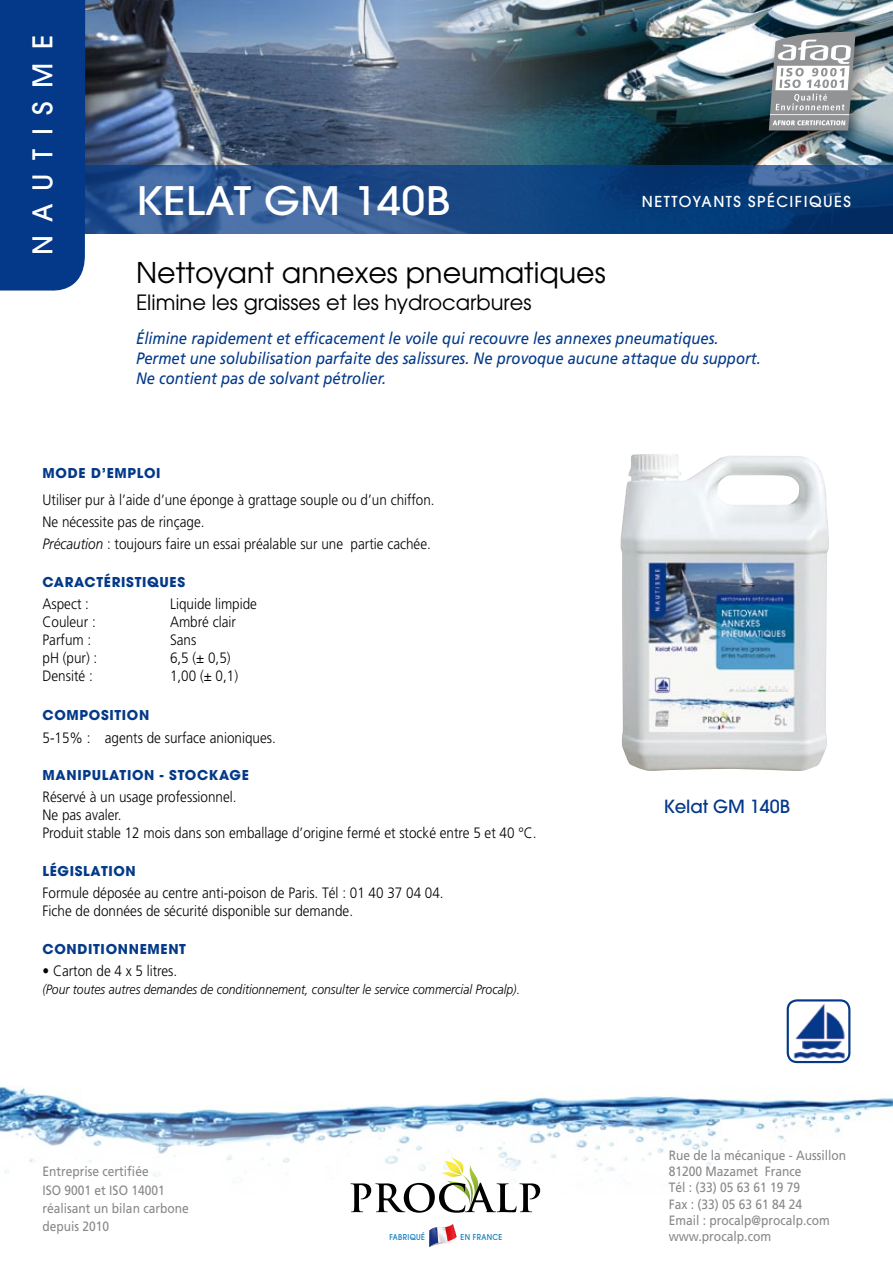
<style>
.page{position:relative;width:893px;height:1263px;background:#fff}
.page>*{position:absolute;margin:0;border:0;box-sizing:border-box;transform-origin:0 0}
.t1{font:500 39px "Avant Garde";letter-spacing:.01em;color:#fff;scale:1.1 1}
.t2{font:28.5px "Avant Garde";color:#000}
.t3{font:500 27px "Avant Garde";letter-spacing:.5em;color:#fff}
.t4{font:21px "Avant Garde";color:#000}
.t5{font:500 18px "Avant Garde";color:#033988}
.t6{font:italic 16.5px/19.8px "Frutiger";color:#033988;scale:.9 1}
.t7{font:300 15px/18px "Frutiger";color:#000;scale:.9 1}
.t8{font:500 15px "Avant Garde";letter-spacing:.1em;color:#fff}
.t9{font:13.5px/16.2px "Frutiger";color:#87888a;scale:.89 1}
.t10{font:700 13.5px "Avant Garde";letter-spacing:.05em;color:#033988}
.t11{font:italic 300 13.5px "Frutiger";color:#000;scale:.9 1}
.t12{font:500 8.1px "Avant Garde";letter-spacing:.05em;color:#0b7abb;scale:.9 1}
.s1{font-style:italic}
</style>
<div class="page">
<img style="left:523px;top:0;width:370px;height:166px">
<img style="left:85px;top:0;width:438px;height:166px">
<img style="left:0;top:1086px;width:893px;height:106px">
<svg style="left:85px;top:166px;width:808px;height:68px;background:#1c4a85"></svg>
<div style="left:762px;top:25px;width:109px;height:122px;background:#000;opacity:.45"></div>
<svg style="left:769px;top:31px;width:87px;height:100px"></svg>
<div style="left:0;top:0;width:85px;height:291px;background:#033988"></div>
<svg style="left:350px;top:1155px;width:190px;height:58px"></svg>
<svg style="left:429px;top:1224px;width:28px;height:23px"></svg>
<img style="left:788px;top:1001px;width:61px;height:61px">
<div style="left:787px;top:999px;width:63px;height:64px;border:2px solid #033988;border-radius:9px"></div>
<img style="left:620px;top:454px;width:209px;height:317px">
<h3 class="t3" style="left:26px;top:255px;width:221px;rotate:-90deg">NAUTISME</h3>
<h1 class="t1" style="left:136px;top:177px;width:283px">KELAT GM 140B</h1>
<h2 class="t2" style="left:136px;top:254px;width:471px">Nettoyant annexes pneumatiques</h2>
<h3 class="t4" style="left:136px;top:289px;width:397px">Elimine les graisses et les hydrocarbures</h3>
<p class="t8" style="left:642px;top:192px;width:211px">NETTOYANTS SPÉCIFIQUES</p>
<p class="t6" style="left:136px;top:329px;width:696px">Élimine rapidement et efficacement le voile qui recouvre les annexes pneumatiques.<br>Permet une solubilisation parfaite des salissures. Ne provoque aucune attaque du support.<br>Ne contient pas de solvant pétrolier.</p>
<p class="t10" style="left:43px;top:465px;width:120px">MODE D’EMPLOI</p>
<p class="t7" style="left:43px;top:489px;width:437px;line-height:22.2px">Utiliser pur à l’aide d’une éponge à grattage souple ou d’un chiffon.<br>Ne nécessite pas de rinçage.<br><span class="s1">Précaution</span> : toujours faire un essai préalable sur une partie cachée.</p>
<p class="t10" style="left:43px;top:573px;width:144px">CARACTÉRISTIQUES</p>
<p class="t7" style="left:43px;top:595px;width:53px">Aspect :</p>
<p class="t7" style="left:170px;top:595px;width:98px">Liquide limpide</p>
<p class="t7" style="left:43px;top:613px;width:61px">Couleur :</p>
<p class="t7" style="left:170px;top:613px;width:75px">Ambré clair</p>
<p class="t7" style="left:43px;top:631px;width:56px">Parfum :</p>
<p class="t7" style="left:170px;top:631px;width:31px">Sans</p>
<p class="t7" style="left:43px;top:649px;width:62px">pH (pur) :</p>
<p class="t7" style="left:170px;top:649px;width:69px">6,5 (± 0,5)</p>
<p class="t7" style="left:43px;top:667px;width:57px">Densité :</p>
<p class="t7" style="left:170px;top:667px;width:77px">1,00 (± 0,1)</p>
<p class="t10" style="left:43px;top:707px;width:108px">COMPOSITION</p>
<p class="t7" style="left:43px;top:729px;width:261px">5-15% : agents de surface anioniques.</p>
<p class="t10" style="left:43px;top:766px;width:208px">MANIPULATION - STOCKAGE</p>
<p class="t7" style="left:43px;top:788px;width:550px">Réservé à un usage professionnel.<br>Ne pas avaler.<br>Produit stable 12 mois dans son emballage d’origine fermé et stocké entre 5 et 40 °C.</p>
<p class="t10" style="left:43px;top:862px;width:95px">LÉGISLATION</p>
<p class="t7" style="left:43px;top:884px;width:447px">Formule déposée au centre anti-poison de Paris. Tél : 01 40 37 04 04.<br>Fiche de données de sécurité disponible sur demande.</p>
<p class="t10" style="left:43px;top:940px;width:145px">CONDITIONNEMENT</p>
<p class="t7" style="left:43px;top:962px;width:151px">• Carton de 4 x 5 litres.</p>
<p class="t11" style="left:43px;top:982px;width:532px">(Pour toutes autres demandes de conditionnement, consulter le service commercial Procalp).</p>
<p class="t9" style="left:43px;top:1162px;width:166px;line-height:18.3px">Entreprise certifiée<br>ISO 9001 et ISO 14001 réalisant un bilan carbone depuis 2010</p>
<p class="t12" style="left:389px;top:1232px;width:41px">FABRIQUÉ</p>
<p class="t12" style="left:461px;top:1232px;width:48px">EN FRANCE</p>
<p class="t5" style="left:664px;top:795px;width:126px">KELAT GM 140B</p>
<p class="t9" style="left:669px;top:1147px;width:201px">Rue de la mécanique - Aussillon<br>81200 Mazamet France<br>Tél : (33) 05 63 61 19 79<br>Fax : (33) 05 63 61 84 24<br>Email : procalp@procalp.com www.procalp.com</p>
</div>
